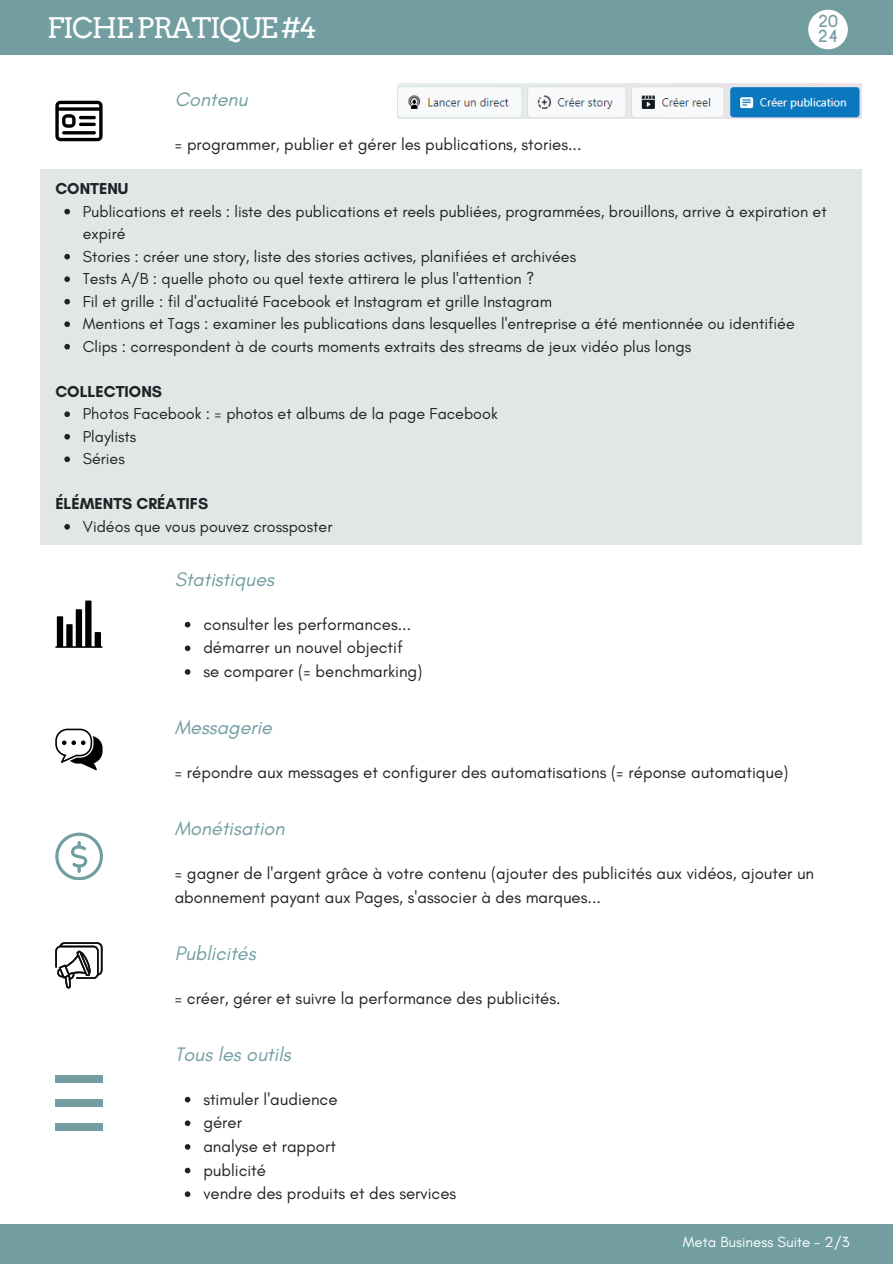
<style>
.page{position:relative;width:893px;height:1264px;background:#fff}
.page>*{position:absolute;margin:0;border:0;box-sizing:border-box;transform-origin:0 0}
.t1{font:28.35px "Arvo";letter-spacing:-.05em;color:#fff}
.t2{font:italic 19.8px "Glacial Indifference";color:#729ea1}
.t3{font:16.8px/23.7px "Glacial Indifference";color:#212227}
.t4{font:16.2px/22.5px "Glacial Indifference";color:#212227}
.t5{font:700 16.2px "Glacial Indifference";color:#212227}
.t6{font:700 15.6px/15.8px "Caviar Dreams";color:#729ea1}
.t7{font:15px "Glacial Indifference";color:#fff}
</style>
<div class="page">
<div style="left:0;top:0;width:892px;height:55px;background:#729ea1"></div>
<div style="left:808px;top:10px;width:39px;height:39px;background:#fff;border-radius:50%"></div>
<div style="left:0;top:1224px;width:892px;height:39px;background:#729ea1"></div>
<svg style="left:55px;top:101px;width:48px;height:40px"></svg>
<img style="left:397px;top:83px;width:464px;height:35px">
<svg style="left:55px;top:600px;width:47px;height:48px"></svg>
<svg style="left:55px;top:728px;width:47px;height:42px"></svg>
<svg style="left:55px;top:832px;width:47px;height:47px"></svg>
<svg style="left:55px;top:942px;width:47px;height:46px"></svg>
<div style="left:41px;top:170px;width:820px;height:375px;background:#e2e7e5"></div>
<div style="left:55px;top:1075px;width:48px;height:8px;background:#729ea1"></div>
<div style="left:55px;top:1099px;width:48px;height:7px;background:#729ea1"></div>
<div style="left:55px;top:1122px;width:48px;height:8px;background:#729ea1"></div>
<svg style="left:64px;top:209px;width:6px;height:5px"></svg>
<svg style="left:64px;top:254px;width:6px;height:5px"></svg>
<svg style="left:64px;top:276px;width:6px;height:6px"></svg>
<svg style="left:64px;top:299px;width:6px;height:5px"></svg>
<svg style="left:64px;top:321px;width:6px;height:6px"></svg>
<svg style="left:64px;top:344px;width:6px;height:5px"></svg>
<svg style="left:64px;top:411px;width:6px;height:6px"></svg>
<svg style="left:64px;top:434px;width:6px;height:5px"></svg>
<svg style="left:64px;top:456px;width:6px;height:6px"></svg>
<svg style="left:64px;top:524px;width:6px;height:5px"></svg>
<svg style="left:185px;top:622px;width:5px;height:5px"></svg>
<svg style="left:185px;top:645px;width:5px;height:6px"></svg>
<svg style="left:185px;top:669px;width:5px;height:5px"></svg>
<svg style="left:185px;top:1096px;width:5px;height:6px"></svg>
<svg style="left:185px;top:1120px;width:5px;height:6px"></svg>
<svg style="left:185px;top:1144px;width:5px;height:5px"></svg>
<svg style="left:185px;top:1167px;width:5px;height:6px"></svg>
<svg style="left:185px;top:1191px;width:5px;height:5px"></svg>
<h1 class="t1" style="left:47px;top:11px;width:271px">FICHE PRATIQUE #4</h1>
<p class="t2" style="left:175px;top:87px;width:74px">Contenu</p>
<p class="t3" style="left:175px;top:133px;width:408px">= programmer, publier et gérer les publications, stories...</p>
<h5 class="t6" style="left:817px;top:13px;width:22px">20<br>24</h5>
<p class="t5" style="left:55px;top:179px;width:75px">CONTENU</p>
<p class="t4" style="left:83px;top:200px;width:745px">Publications et reels : liste des publications et reels publiées, programmées, brouillons, arrive à expiration et expiré<br>Stories : créer une story, liste des stories actives, planifiées et archivées<br>Tests A/B : quelle photo ou quel texte attirera le plus l'attention ?<br>Fil et grille : fil d'actualité Facebook et Instagram et grille Instagram<br>Mentions et Tags : examiner les publications dans lesquelles l'entreprise a été mentionnée ou identifiée Clips : correspondent à de courts moments extraits des streams de jeux vidéo plus longs</p>
<p class="t5" style="left:55px;top:381px;width:108px">COLLECTIONS</p>
<p class="t4" style="left:83px;top:402px;width:416px">Photos Facebook : = photos et albums de la page Facebook<br>Playlists<br>Séries</p>
<p class="t5" style="left:55px;top:494px;width:154px">ÉLÉMENTS CRÉATIFS</p>
<p class="t4" style="left:83px;top:515px;width:251px">Vidéos que vous pouvez crossposter</p>
<p class="t2" style="left:175px;top:567px;width:101px">Statistiques</p>
<h2 class="t3" style="left:203px;top:612px;width:209px">consulter les performances...</h2>
<h5 class="t3" style="left:203px;top:635px;width:201px">démarrer un nouvel objectif</h5>
<p class="t3" style="left:203px;top:659px;width:221px">se comparer (= benchmarking)</p>
<h2 class="t2" style="left:175px;top:715px;width:99px">Messagerie</h2>
<p class="t3" style="left:175px;top:760px;width:615px">= répondre aux messages et configurer des automatisations (= réponse automatique)</p>
<p class="t2" style="left:175px;top:816px;width:111px">Monétisation</p>
<p class="t3" style="left:175px;top:861px;width:641px">= gagner de l'argent grâce à votre contenu (ajouter des publicités aux vidéos, ajouter un abonnement payant aux Pages, s'associer à des marques...</p>
<p class="t2" style="left:175px;top:940px;width:83px">Publicités</p>
<h2 class="t3" style="left:175px;top:986px;width:387px">= créer, gérer et suivre la performance des publicités.</h2>
<h5 class="t2" style="left:175px;top:1041px;width:117px">Tous les outils</h5>
<p class="t3" style="left:203px;top:1086px;width:136px">stimuler l'audience</p>
<h2 class="t3" style="left:203px;top:1110px;width:40px">gérer</h2>
<h5 class="t3" style="left:203px;top:1134px;width:134px">analyse et rapport</h5>
<p class="t3" style="left:203px;top:1157px;width:64px">publicité</p>
<h2 class="t3" style="left:203px;top:1181px;width:254px">vendre des produits et des services</h2>
<h4 class="t7" style="left:682px;top:1232px;width:168px">Meta Business Suite - 2/3</h4>
</div>
